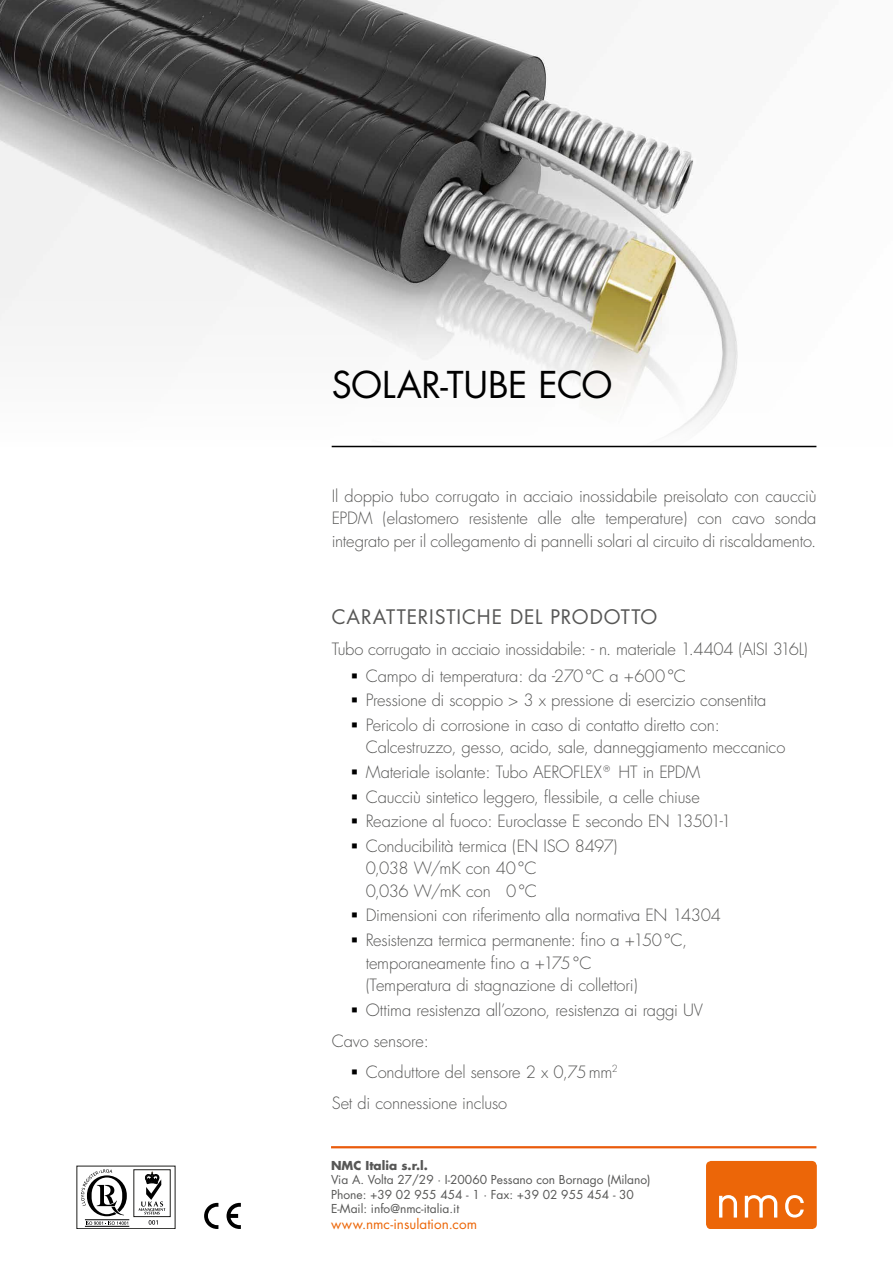
<style>
.page{position:relative;width:893px;height:1263px;background:#fff}
.page>*{position:absolute;margin:0;border:0;box-sizing:border-box;transform-origin:0 0}
.t1{font:36px "Futura CE";letter-spacing:-.01em;color:#000}
.t2{font:19.5px "Futura CE";letter-spacing:.04em;color:#575756}
.t3{font:300 16.5px/24.6px "Futura CE";letter-spacing:-.01em;color:#575756}
.t4{font:13.5px "Futura CE";letter-spacing:.005em;color:#ec6608}
.t5{font:12px/14.4px "Futura CE";color:#575756}
.t6{font:700 12px "Futura CE";color:#575756}
</style>
<div class="page">
<img style="left:0;top:0;width:817px;height:446px">
<hr style="left:332px;top:446px;width:484px;height:1px;background:#000">
<svg style="left:77px;top:1166px;width:98px;height:63px"></svg>
<div style="left:706px;top:1161px;width:110px;height:68px;background:#ec6608;border-radius:5px"></div>
<svg style="left:719px;top:1195px;width:85px;height:22px"></svg>
<hr style="left:331px;top:1146px;width:485px;height:2px;background:#ea5b0b">
<svg style="left:204px;top:1203px;width:14px;height:26px"></svg>
<svg style="left:227px;top:1203px;width:14px;height:26px"></svg>
<h1 class="t1" style="left:332px;top:362px;width:282px">SOLAR-TUBE ECO</h1>
<p class="t3" style="left:332px;top:485px;width:486px;line-height:22.5px;text-align:justify">Il doppio tubo corrugato in acciaio inossidabile preisolato con caucciù EPDM (elastomero resistente alle alte temperature) con cavo sonda integrato per il collegamento di pannelli solari al circuito di riscaldamento.</p>
<p class="t2" style="left:332px;top:604px;width:327px">CARATTERISTICHE DEL PRODOTTO</p>
<p class="t3" style="left:366px;top:635px;width:444px;line-height:26.7px;text-indent:-34px">Tubo corrugato in acciaio inossidabile: - n. materiale 1.4404 (AISI 316L)<br>Campo di temperatura: da -270°C a +600°C</p>
<p class="t3" style="left:366px;top:688px;width:402px">Pressione di scoppio &gt; 3 x pressione di esercizio consentita<br>Pericolo di corrosione in caso di contatto diretto con:</p>
<p class="t3" style="left:366px;top:735px;width:421px">Calcestruzzo, gesso, acido, sale, danneggiamento meccanico Materiale isolante: Tubo AEROFLEX® HT in EPDM<br>Caucciù sintetico leggero, flessibile, a celle chiuse<br>Reazione al fuoco: Euroclasse E secondo EN 13501-1<br>Conducibilità termica (EN ISO 8497)</p>
<p class="t3" style="left:366px;top:857px;width:173px;line-height:22.5px">0,038 W/mK con 40°C<br>0,036 W/mK con 0 °C</p>
<p class="t3" style="left:366px;top:903px;width:357px">Dimensioni con riferimento alla normativa EN 14304<br>Resistenza termica permanente: fino a +150°C,</p>
<p class="t3" style="left:366px;top:951px;width:274px;line-height:22.5px">temporaneamente fino a +175°C (Temperatura di stagnazione di collettori)</p>
<p class="t3" style="left:366px;top:997px;width:339px">Ottima resistenza all’ozono, resistenza ai raggi UV</p>
<p class="t3" style="left:332px;top:1028px;width:99px">Cavo sensore:</p>
<p class="t3" style="left:366px;top:1059px;width:254px">Conduttore del sensore 2 x 0,75mm<sup>2</sup></p>
<p class="t3" style="left:332px;top:1090px;width:177px">Set di connessione incluso</p>
<p class="t6" style="left:331px;top:1156px;width:98px">NMC Italia s.r.l.</p>
<p class="t5" style="left:331px;top:1173px;width:321px">Via A. Volta 27/29 · I-20060 Pessano con Bornago (Milano)<br>Phone: +39 02 955 454 - 1 · Fax: +39 02 955 454 - 30<br>E-Mail: info@nmc-italia.it</p>
<p class="t4" style="left:331px;top:1215px;width:148px">www.nmc-insulation.com</p>
</div>
